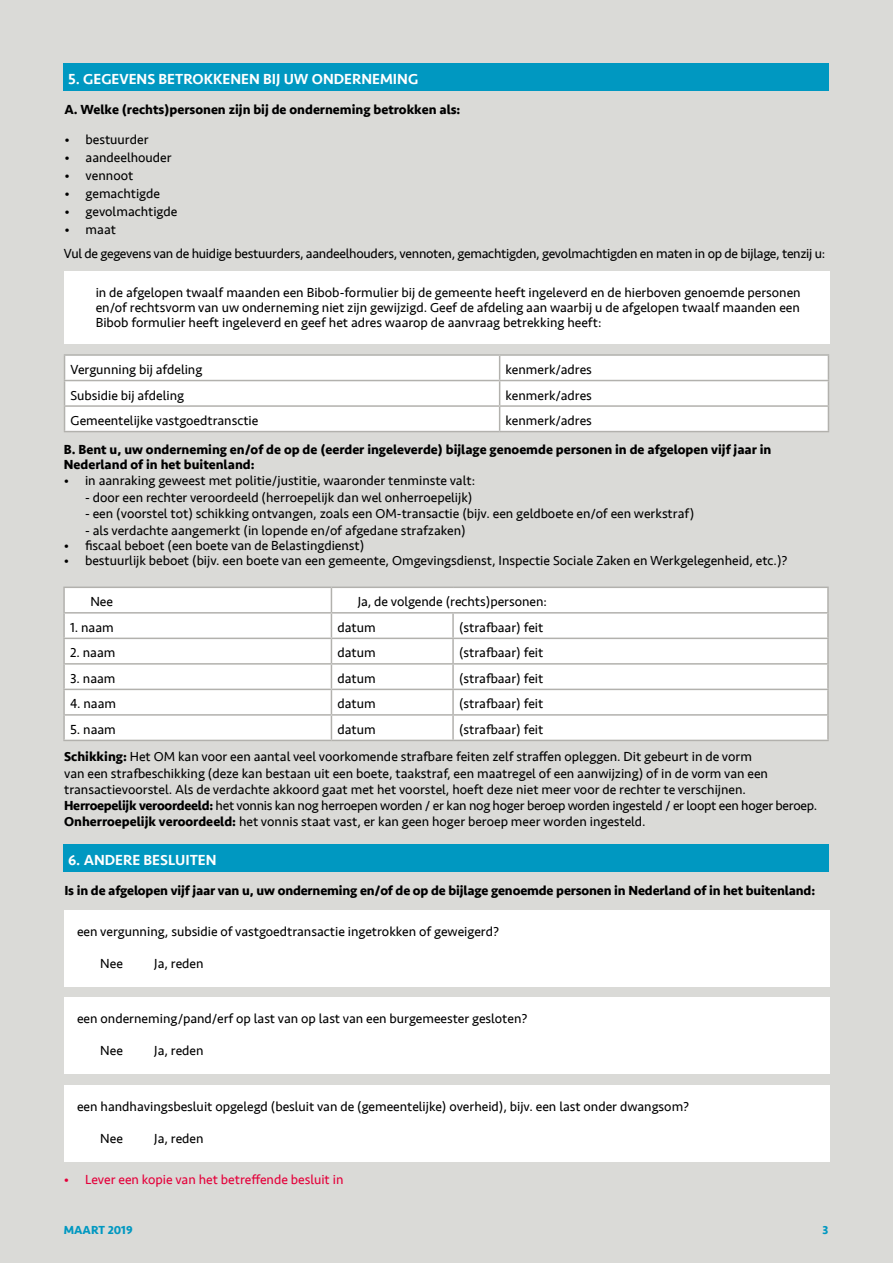
<style>
.page{position:relative;width:893px;height:1263px;background:#dadad7}
.page>*{position:absolute;margin:0;border:0;box-sizing:border-box;transform-origin:0 0}
.Kopje_in_blauw_kader{font:500 15px "Seravek";color:#fff}
.Platte_Tekst{font:13.5px/15px "Seravek";color:#000;text-align:justify}
.Platte_Tekst_-_tabel{font:13.5px/16.2px "Seravek";color:#000}
.Platte_Tekst_-_tabel-2{font:700 13.5px/15px "Seravek";color:#000}
.Platte_Tekst-2{font:13.5px "Seravek";letter-spacing:-.02em;color:#000}
.Platte_Tekst_-_tabel-3{font:13.5px "Seravek";letter-spacing:-.02em;color:#000}
.Platte_Tekst-3{font:700 13.5px "Seravek";letter-spacing:-.01em;color:#000}
.t1{font:13.5px "Seravek";color:#e4003a}
.Platte_Tekst_-_tabel-4{font:700 12px "Seravek";color:#0098c1}
.s1{font-weight:700}
</style>
<div class="page">
<div style="left:65px;top:588px;width:762px;height:152px;background:#fff"></div>
<hr style="left:63px;top:587px;width:268px;height:1px;background:#b2b1ad">
<hr style="left:63px;top:588px;width:2px;height:24px;background:#b2b1ad">
<hr style="left:331px;top:587px;width:122px;height:1px;background:#b2b1ad">
<hr style="left:453px;top:587px;width:376px;height:1px;background:#b2b1ad">
<hr style="left:827px;top:588px;width:2px;height:24px;background:#b2b1ad">
<hr style="left:63px;top:612px;width:268px;height:2px;background:#b2b1ad">
<hr style="left:63px;top:614px;width:2px;height:24px;background:#b2b1ad">
<hr style="left:331px;top:612px;width:122px;height:2px;background:#b2b1ad">
<hr style="left:453px;top:612px;width:376px;height:2px;background:#b2b1ad">
<hr style="left:452px;top:614px;width:2px;height:24px;background:#b2b1ad">
<hr style="left:827px;top:614px;width:2px;height:24px;background:#b2b1ad">
<hr style="left:63px;top:638px;width:268px;height:1px;background:#b2b1ad">
<hr style="left:63px;top:639px;width:2px;height:24px;background:#b2b1ad">
<hr style="left:331px;top:638px;width:122px;height:1px;background:#b2b1ad">
<hr style="left:453px;top:638px;width:376px;height:1px;background:#b2b1ad">
<hr style="left:452px;top:639px;width:2px;height:24px;background:#b2b1ad">
<hr style="left:827px;top:639px;width:2px;height:24px;background:#b2b1ad">
<hr style="left:63px;top:663px;width:268px;height:2px;background:#b2b1ad">
<hr style="left:63px;top:665px;width:2px;height:24px;background:#b2b1ad">
<hr style="left:331px;top:663px;width:122px;height:2px;background:#b2b1ad">
<hr style="left:453px;top:663px;width:376px;height:2px;background:#b2b1ad">
<hr style="left:452px;top:665px;width:2px;height:24px;background:#b2b1ad">
<hr style="left:827px;top:665px;width:2px;height:24px;background:#b2b1ad">
<hr style="left:63px;top:689px;width:268px;height:1px;background:#b2b1ad">
<hr style="left:63px;top:690px;width:2px;height:24px;background:#b2b1ad">
<hr style="left:331px;top:689px;width:122px;height:1px;background:#b2b1ad">
<hr style="left:453px;top:689px;width:376px;height:1px;background:#b2b1ad">
<hr style="left:452px;top:690px;width:2px;height:24px;background:#b2b1ad">
<hr style="left:827px;top:690px;width:2px;height:24px;background:#b2b1ad">
<hr style="left:63px;top:714px;width:268px;height:2px;background:#b2b1ad">
<hr style="left:63px;top:716px;width:2px;height:24px;background:#b2b1ad">
<hr style="left:331px;top:714px;width:122px;height:2px;background:#b2b1ad">
<svg style="left:331px;top:588px;width:1px;height:152px"></svg>
<hr style="left:453px;top:714px;width:376px;height:2px;background:#b2b1ad">
<hr style="left:452px;top:716px;width:2px;height:24px;background:#b2b1ad">
<hr style="left:827px;top:716px;width:2px;height:24px;background:#b2b1ad">
<hr style="left:63px;top:740px;width:268px;height:1px;background:#b2b1ad">
<hr style="left:331px;top:740px;width:122px;height:1px;background:#b2b1ad">
<hr style="left:453px;top:740px;width:376px;height:1px;background:#b2b1ad">
<div style="left:64px;top:844px;width:765px;height:27px;background:#0098c1"></div>
<div style="left:64px;top:910px;width:765px;height:76px;background:#fff"></div>
<div style="left:64px;top:997px;width:765px;height:77px;background:#fff"></div>
<div style="left:64px;top:1085px;width:765px;height:77px;background:#fff"></div>
<div style="left:64px;top:64px;width:765px;height:27px;background:#0098c1"></div>
<div style="left:64px;top:271px;width:765px;height:73px;background:#fff"></div>
<div style="left:65px;top:356px;width:763px;height:75px;background:#fff"></div>
<hr style="left:64px;top:354px;width:436px;height:2px;background:#b2b1ad">
<hr style="left:500px;top:354px;width:329px;height:2px;background:#b2b1ad">
<hr style="left:64px;top:380px;width:436px;height:1px;background:#b2b1ad">
<hr style="left:500px;top:380px;width:329px;height:1px;background:#b2b1ad">
<hr style="left:64px;top:405px;width:436px;height:2px;background:#b2b1ad">
<svg style="left:64px;top:356px;width:1px;height:75px"></svg>
<hr style="left:500px;top:405px;width:329px;height:2px;background:#b2b1ad">
<svg style="left:499px;top:356px;width:1px;height:75px"></svg>
<svg style="left:828px;top:356px;width:1px;height:75px"></svg>
<hr style="left:64px;top:431px;width:436px;height:1px;background:#b2b1ad">
<hr style="left:500px;top:431px;width:329px;height:1px;background:#b2b1ad">
<p class="Kopje_in_blauw_kader" style="left:68px;top:70px;width:352px">5. GEGEVENS BETROKKENEN BIJ UW ONDERNEMING</p>
<p class="Platte_Tekst_-_tabel-2" style="left:64px;top:102px;width:398px">A. Welke (rechts)personen zijn bij de onderneming betrokken als:</p>
<p class="Platte_Tekst_-_tabel" style="left:64px;top:131px;width:86px">• bestuurder</p>
<p class="Platte_Tekst_-_tabel" style="left:64px;top:149px;width:109px">• aandeelhouder</p>
<p class="Platte_Tekst_-_tabel" style="left:64px;top:167px;width:70px">• vennoot</p>
<p class="Platte_Tekst_-_tabel" style="left:64px;top:185px;width:97px">• gemachtigde</p>
<p class="Platte_Tekst_-_tabel" style="left:64px;top:203px;width:115px">• gevolmachtigde</p>
<p class="Platte_Tekst_-_tabel" style="left:64px;top:221px;width:53px">• maat</p>
<p class="Platte_Tekst-2" style="left:64px;top:243px;width:763px">Vul de gegevens van de huidige bestuurders, aandeelhouders, vennoten, gemachtigden, gevolmachtigden en maten in op de bijlage, tenzij u:</p>
<p class="Platte_Tekst" style="left:96px;top:285px;width:707px">in de afgelopen twaalf maanden een Bibob-formulier bij de gemeente heeft ingeleverd en de hierboven genoemde personen en/of rechtsvorm van uw onderneming niet zijn gewijzigd. Geef de afdeling aan waarbij u de afgelopen twaalf maanden een Bibob formulier heeft ingeleverd en geef het adres waarop de aanvraag betrekking heeft:</p>
<p class="Platte_Tekst" style="left:71px;top:362px;width:133px">Vergunning bij afdeling</p>
<p class="Platte_Tekst" style="left:506px;top:362px;width:88px">kenmerk/adres</p>
<p class="Platte_Tekst" style="left:71px;top:387px;width:115px">Subsidie bij afdeling</p>
<p class="Platte_Tekst" style="left:506px;top:387px;width:88px">kenmerk/adres</p>
<p class="Platte_Tekst" style="left:71px;top:413px;width:189px">Gemeentelijke vastgoedtransctie</p>
<p class="Platte_Tekst" style="left:506px;top:413px;width:88px">kenmerk/adres</p>
<p class="Platte_Tekst_-_tabel-2" style="left:64px;top:442px;width:709px">B. Bent u, uw onderneming en/of de op de (eerder ingeleverde) bijlage genoemde personen in de afgelopen vijf jaar in<br>Nederland of in het buitenland:</p>
<p class="Platte_Tekst_-_tabel" style="left:64px;top:473px;width:413px">• in aanraking geweest met politie/justitie, waaronder tenminste valt:</p>
<p class="Platte_Tekst" style="left:85px;top:490px;width:389px">- door een rechter veroordeeld (herroepelijk dan wel onherroepelijk)</p>
<p class="Platte_Tekst" style="left:85px;top:506px;width:611px">- een (voorstel tot) schikking ontvangen, zoals een OM-transactie (bijv. een geldboete en/of een werkstraf)</p>
<p class="Platte_Tekst" style="left:85px;top:523px;width:382px">- als verdachte aangemerkt (in lopende en/of afgedane strafzaken)</p>
<p class="Platte_Tekst_-_tabel" style="left:64px;top:537px;width:302px">• fiscaal beboet (een boete van de Belastingdienst)</p>
<p class="Platte_Tekst_-_tabel" style="left:64px;top:552px;width:725px">• bestuurlijk beboet (bijv. een boete van een gemeente, Omgevingsdienst, Inspectie Sociale Zaken en Werkgelegenheid, etc.)?</p>
<p class="Platte_Tekst" style="left:90px;top:594px;width:24px">Nee</p>
<p class="Platte_Tekst" style="left:358px;top:594px;width:191px">Ja, de volgende (rechts)personen:</p>
<p class="Platte_Tekst" style="left:70px;top:620px;width:45px">1. naam</p>
<p class="Platte_Tekst" style="left:337px;top:620px;width:40px">datum</p>
<p class="Platte_Tekst" style="left:459px;top:620px;width:86px">(strafbaar) feit</p>
<p class="Platte_Tekst" style="left:70px;top:645px;width:47px">2. naam</p>
<p class="Platte_Tekst" style="left:337px;top:645px;width:40px">datum</p>
<p class="Platte_Tekst" style="left:459px;top:645px;width:86px">(strafbaar) feit</p>
<p class="Platte_Tekst" style="left:70px;top:671px;width:47px">3. naam</p>
<p class="Platte_Tekst" style="left:337px;top:671px;width:40px">datum</p>
<p class="Platte_Tekst" style="left:459px;top:671px;width:86px">(strafbaar) feit</p>
<p class="Platte_Tekst" style="left:70px;top:696px;width:48px">4. naam</p>
<p class="Platte_Tekst" style="left:337px;top:696px;width:40px">datum</p>
<p class="Platte_Tekst" style="left:459px;top:696px;width:86px">(strafbaar) feit</p>
<p class="Platte_Tekst" style="left:70px;top:722px;width:47px">5. naam</p>
<p class="Platte_Tekst" style="left:337px;top:722px;width:40px">datum</p>
<p class="Platte_Tekst" style="left:459px;top:722px;width:86px">(strafbaar) feit</p>
<p class="Platte_Tekst_-_tabel" style="left:64px;top:749px;width:705px"><span class="s1">Schikking:</span> Het OM kan voor een aantal veel voorkomende strafbare feiten zelf straffen opleggen. Dit gebeurt in de vorm van een strafbeschikking (deze kan bestaan uit een boete, taakstraf, een maatregel of een aanwijzing) of in de vorm van een transactievoorstel. Als de verdachte akkoord gaat met het voorstel, hoeft deze niet meer voor de rechter te verschijnen.</p>
<p class="Platte_Tekst_-_tabel-3" style="left:64px;top:795px;width:755px"><span class="s1">Herroepelijk veroordeeld:</span> het vonnis kan nog herroepen worden / er kan nog hoger beroep worden ingesteld / er loopt een hoger beroep.</p>
<p class="Platte_Tekst_-_tabel" style="left:64px;top:813px;width:583px"><span class="s1">Onherroepelijk veroordeeld:</span> het vonnis staat vast, er kan geen hoger beroep meer worden ingesteld.</p>
<p class="Kopje_in_blauw_kader" style="left:68px;top:850px;width:150px">6. ANDERE BESLUITEN</p>
<p class="Platte_Tekst-3" style="left:64px;top:880px;width:752px">Is in de afgelopen vijf jaar van u, uw onderneming en/of de op de bijlage genoemde personen in Nederland of in het buitenland:</p>
<p class="Platte_Tekst" style="left:77px;top:923px;width:424px">een vergunning, subsidie of vastgoedtransactie ingetrokken of geweigerd?</p>
<p class="Platte_Tekst" style="left:100px;top:956px;width:24px">Nee</p>
<p class="Platte_Tekst" style="left:154px;top:956px;width:51px">Ja, reden</p>
<p class="Platte_Tekst" style="left:77px;top:1011px;width:452px">een onderneming/pand/erf op last van op last van een burgemeester gesloten?</p>
<p class="Platte_Tekst" style="left:100px;top:1043px;width:24px">Nee</p>
<p class="Platte_Tekst" style="left:154px;top:1043px;width:51px">Ja, reden</p>
<p class="Platte_Tekst" style="left:77px;top:1099px;width:614px">een handhavingsbesluit opgelegd (besluit van de (gemeentelijke) overheid), bijv. een last onder dwangsom?</p>
<p class="Platte_Tekst" style="left:100px;top:1131px;width:24px">Nee</p>
<p class="Platte_Tekst" style="left:154px;top:1131px;width:51px">Ja, reden</p>
<p class="t1" style="left:64px;top:1169px;width:281px">• Lever een kopie van het betreffende besluit in</p>
<p class="Platte_Tekst_-_tabel-4" style="left:64px;top:1220px;width:70px">MAART 2019</p>
<p class="Platte_Tekst_-_tabel-4" style="left:822px;top:1220px;width:7px">3</p>
</div>
